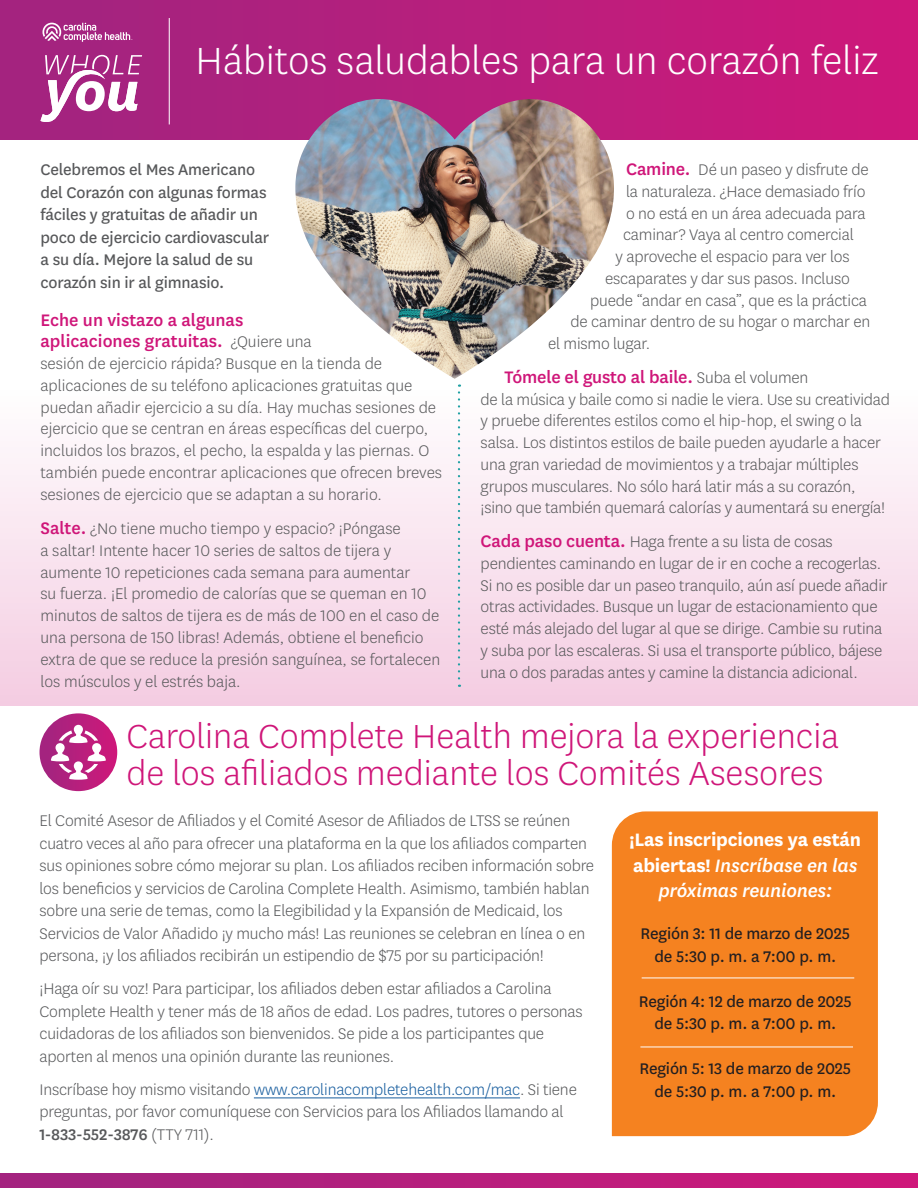
<style>
.page{position:relative;width:918px;height:1188px;background:#fff}
.page>*{position:absolute;margin:0;border:0;box-sizing:border-box;transform-origin:0 0}
.t1{font:300 44.25px "Centene Sans";color:#fff}
.t2{font:300 39px/37.5px "Centene Sans";color:#cf1679}
.t3{font:700 21px/25.5px "Centene Sans";letter-spacing:-.01em;color:#fff;text-align:center}
.t4{font:500 19.5px/21.8px "Centene Sans";color:#cf1679}
.t5{font:300 18px/21.9px "Centene Sans";letter-spacing:-.01em;color:#57585a}
.t6{font:18px/22.5px "Centene Sans";letter-spacing:-.01em;color:#57585a}
.t7{font:18px/22.5px "Centene Sans";letter-spacing:-.01em;color:#231f20;text-align:center}
.s1{font-weight:300;font-size:18px;color:#57585a}
.s2{font-weight:500;font-size:19.5px;color:#cf1679}
.s3{color:#175d9e}
.s4{font-weight:500}
.s5{font-weight:500;font-style:italic}
</style>
<div class="page">
<div style="left:0;top:319px;width:918px;height:387px;background:linear-gradient(to bottom,#fff,#f4cde2)"></div>
<svg style="left:458px;top:384px;width:2px;height:303px"></svg>
<div style="left:0;top:0;width:918px;height:139px;background:linear-gradient(to right,#a02580,#ce187a)"></div>
<svg style="left:40px;top:55px;width:102px;height:67px"></svg>
<hr style="left:169px;top:18px;width:1px;height:106px;background:#fff">
<svg style="left:42px;top:23px;width:90px;height:19px;background:#bc5ea1"></svg>
<svg style="left:0;top:1174px;width:918px;height:14px;background:#b71e7c"></svg>
<img style="left:295px;top:97px;width:319px;height:282px">
<hr style="left:254px;top:1098px;width:266px;height:1px;background:#175d9e">
<svg style="left:40px;top:713px;width:77px;height:78px;background:#b8237f"></svg>
<svg style="left:51px;top:725px;width:55px;height:55px"></svg>
<div style="left:612px;top:811px;width:266px;height:325px;background:#f58220"></div>
<hr style="left:642px;top:978px;width:212px;height:1px;background:#fff">
<hr style="left:640px;top:1047px;width:213px;height:1px;background:#fff">
<h1 class="t1" style="left:196px;top:33px;width:684px">Hábitos saludables para un corazón feliz</h1>
<p class="t6" style="left:40px;top:158px;width:230px">Celebremos el Mes Americano del Corazón con algunas formas fáciles y gratuitas de añadir un poco de ejercicio cardiovascular a su día. Mejore la salud de su corazón sin ir al gimnasio.</p>
<p class="t4" style="left:40px;top:308px;width:273px">Eche un vistazo a algunas aplicaciones gratuitas. <span class="s1">¿Quiere una</span></p>
<p class="t5" style="left:40px;top:352px;width:403px">sesión de ejercicio rápida? Busque en la tienda de aplicaciones de su teléfono aplicaciones gratuitas que puedan añadir ejercicio a su día. Hay muchas sesiones de ejercicio que se centran en áreas específicas del cuerpo, incluidos los brazos, el pecho, la espalda y las piernas. O también puede encontrar aplicaciones que ofrecen breves sesiones de ejercicio que se adaptan a su horario.</p>
<p class="t5" style="left:40px;top:517px;width:401px"><span class="s2">Salte.</span> ¿No tiene mucho tiempo y espacio? ¡Póngase<br>a saltar! Intente hacer 10 series de saltos de tijera y aumente 10 repeticiones cada semana para aumentar<br>su fuerza. ¡El promedio de calorías que se queman en 10 minutos de saltos de tijera es de más de 100 en el caso de una persona de 150 libras! Además, obtiene el beneficio extra de que se reduce la presión sanguínea, se fortalecen los músculos y el estrés baja.</p>
<p class="t5" style="left:626px;top:158px;width:244px"><span class="s2">Camine.</span> Dé un paseo y disfrute de</p>
<p class="t5" style="left:626px;top:180px;width:241px">la naturaleza. ¿Hace demasiado frío</p>
<p class="t5" style="left:626px;top:202px;width:241px">o no está en un área adecuada para</p>
<p class="t5" style="left:623px;top:223px;width:232px">caminar? Vaya al centro comercial</p>
<p class="t5" style="left:616px;top:245px;width:236px">y aproveche el espacio para ver los</p>
<p class="t5" style="left:605px;top:267px;width:246px">escaparates y dar sus pasos. Incluso</p>
<p class="t5" style="left:590px;top:289px;width:278px">puede “andar en casa”, que es la práctica</p>
<p class="t5" style="left:571px;top:310px;width:301px">de caminar dentro de su hogar o marchar en</p>
<p class="t5" style="left:548px;top:332px;width:104px">el mismo lugar.</p>
<p class="t4" style="left:505px;top:365px;width:305px">Tómele el gusto al baile. <span class="s1">Suba el volumen</span></p>
<p class="t5" style="left:481px;top:388px;width:411px">de la música y baile como si nadie le viera. Use su creatividad y pruebe diferentes estilos como el hip-hop, el swing o la salsa. Los distintos estilos de baile pueden ayudarle a hacer una gran variedad de movimientos y a trabajar múltiples grupos musculares. No sólo hará latir más a su corazón, ¡sino que también quemará calorías y aumentará su energía!</p>
<p class="t5" style="left:481px;top:530px;width:409px"><span class="s2">Cada paso cuenta.</span> Haga frente a su lista de cosas pendientes caminando en lugar de ir en coche a recogerlas.<br>Si no es posible dar un paseo tranquilo, aún así puede añadir otras actividades. Busque un lugar de estacionamiento que esté más alejado del lugar al que se dirige. Cambie su rutina y suba por las escaleras. Si usa el transporte público, bájese una o dos paradas antes y camine la distancia adicional.</p>
<h2 class="t2" style="left:126px;top:716px;width:714px">Carolina Complete Health mejora la experiencia de los afiliados mediante los Comités Asesores</h2>
<p class="t5" style="left:40px;top:809px;width:556px;line-height:22.5px">El Comité Asesor de Afiliados y el Comité Asesor de Afiliados de LTSS se reúnen cuatro veces al año para ofrecer una plataforma en la que los afiliados comparten sus opiniones sobre cómo mejorar su plan. Los afiliados reciben información sobre los beneficios y servicios de Carolina Complete Health. Asimismo, también hablan sobre una serie de temas, como la Elegibilidad y la Expansión de Medicaid, los Servicios de Valor Añadido ¡y mucho más! Las reuniones se celebran en línea o en persona, ¡y los afiliados recibirán un estipendio de $75 por su participación!</p>
<p class="t5" style="left:40px;top:977px;width:545px;line-height:22.5px">¡Haga oír su voz! Para participar, los afiliados deben estar afiliados a Carolina Complete Health y tener más de 18 años de edad. Los padres, tutores o personas cuidadoras de los afiliados son bienvenidos. Se pide a los participantes que aporten al menos una opinión durante las reuniones.</p>
<p class="t5" style="left:40px;top:1078px;width:539px;line-height:22.5px">Inscríbase hoy mismo visitando <span class="s3">www.carolinacompletehealth.com/mac</span>. Si tiene preguntas, por favor comuníquese con Servicios para los Afiliados llamando al<br><span class="s4">1-833-552-3876</span> (TTY 711).</p>
<p class="t3" style="left:629px;top:826px;width:233px">¡Las inscripciones ya están abiertas! <span class="s5">Inscríbase en las próximas reuniones:</span></p>
<p class="t7" style="left:641px;top:922px;width:211px">Región 3: 11 de marzo de 2025 de 5:30 p. m. a 7:00 p. m.</p>
<p class="t7" style="left:639px;top:989px;width:214px">Región 4: 12 de marzo de 2025 de 5:30 p. m. a 7:00 p. m.</p>
<p class="t7" style="left:639px;top:1057px;width:213px">Región 5: 13 de marzo de 2025 de 5:30 p. m. a 7:00 p. m.</p>
</div>
